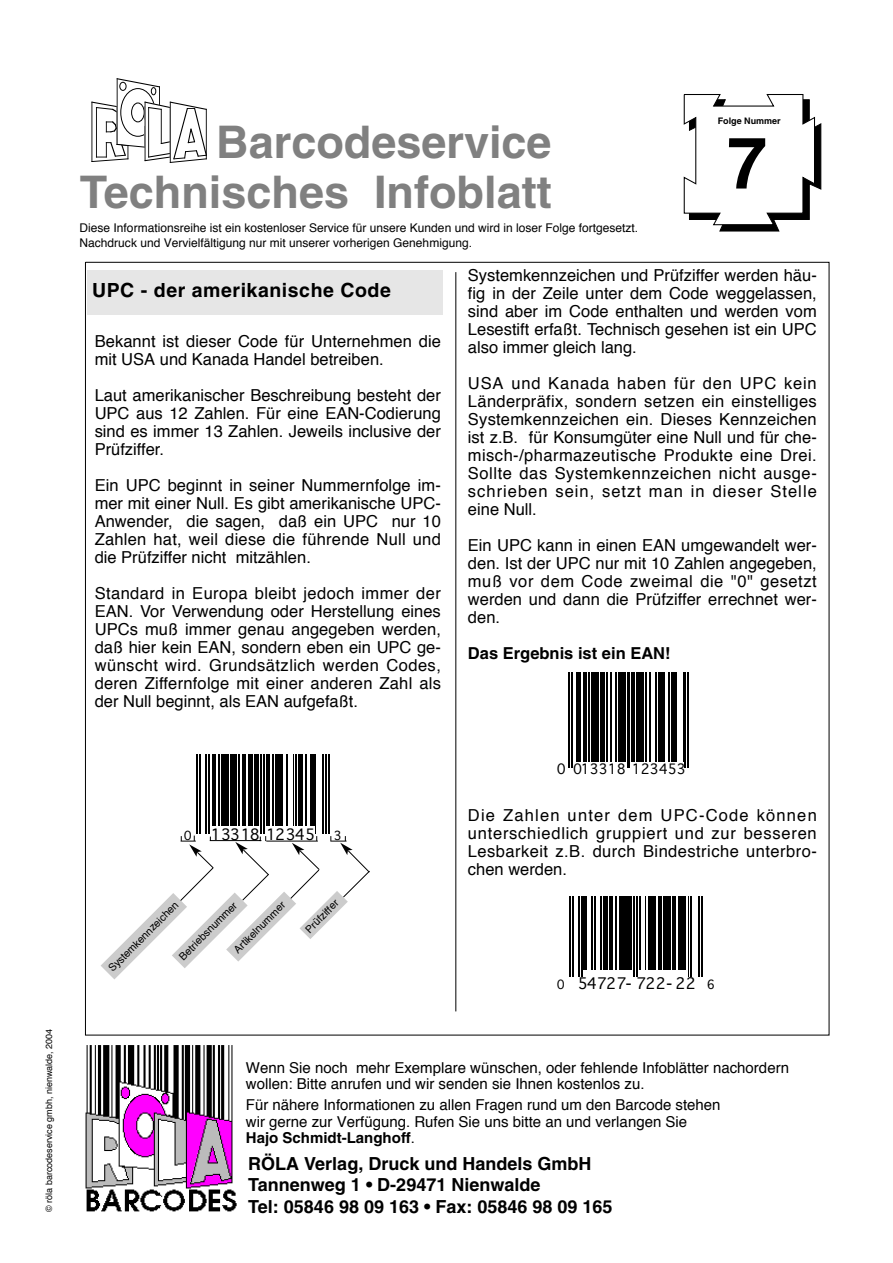
<style>
.page{position:relative;width:893px;height:1263px;background:#fff}
.page>*{position:absolute;margin:0;border:0;box-sizing:border-box;transform-origin:0 0}
.t1{font:700 72px "Helvetica";color:#000}
.t2{font:700 45px/49.5px "Helvetica";color:#808080;text-align:right}
.t3{font:700 19.5px "Helvetica";letter-spacing:.03em;color:#000}
.t4{font:700 18px/21.6px "Helvetica";color:#000}
.t5{font:16.5px/18px "Helvetica";color:#000;text-align:justify}
.t6{font:700 16.5px "Helvetica";color:#000}
.t7{font:15.3px "Geneva";letter-spacing:.035em;color:#000}
.t8{font:15px/16.5px "Helvetica";color:#000}
.t9{font:15px "Geneva";letter-spacing:-.015em;color:#000}
.t10{font:13.65px "Geneva";color:#000}
.t11{font:12px/14.4px "Helvetica";color:#000}
.t12{font:12px "Geneva";color:#000}
.t13{font:10.5px "Helvetica";color:#000}
.t14{font:9px "Helvetica";color:#000}
.t15{font:700 9px "Helvetica";color:#000}
.s1{font-size:12px}
.s2{font-size:12.15px}
.s3{font-weight:700}
</style>
<div class="page">
<div style="left:88px;top:270px;width:354px;height:45px;background:#e6e6e6"></div>
<svg style="left:91px;top:78px;width:116px;height:85px"></svg>
<svg style="left:683px;top:94px;width:138px;height:138px"></svg>
<div style="left:727px;top:136px;width:45px;height:54px;background:#fff"></div>
<hr style="left:455px;top:272px;width:1px;height:739px;background:#000">
<svg style="left:193px;top:754px;width:137px;height:82px"></svg>
<hr style="left:196px;top:754px;width:1px;height:80px;background:#000">
<hr style="left:199px;top:754px;width:1px;height:80px;background:#000">
<hr style="left:205px;top:754px;width:1px;height:80px;background:#000">
<hr style="left:208px;top:754px;width:1px;height:80px;background:#000">
<hr style="left:212px;top:754px;width:3px;height:72px;background:#000">
<hr style="left:218px;top:754px;width:2px;height:72px;background:#000">
<div style="left:221px;top:754px;width:6px;height:72px;background:#000"></div>
<div style="left:230px;top:754px;width:6px;height:72px;background:#000"></div>
<hr style="left:238px;top:754px;width:1px;height:72px;background:#000">
<hr style="left:242px;top:754px;width:3px;height:72px;background:#000">
<hr style="left:248px;top:754px;width:2px;height:72px;background:#000">
<hr style="left:250px;top:754px;width:3px;height:72px;background:#000">
<div style="left:254px;top:754px;width:5px;height:72px;background:#000"></div>
<hr style="left:260px;top:754px;width:2px;height:80px;background:#000">
<hr style="left:263px;top:754px;width:2px;height:80px;background:#000">
<hr style="left:266px;top:754px;width:3px;height:72px;background:#000">
<hr style="left:272px;top:754px;width:2px;height:72px;background:#000">
<hr style="left:275px;top:754px;width:3px;height:72px;background:#000">
<hr style="left:280px;top:754px;width:3px;height:72px;background:#000">
<hr style="left:286px;top:754px;width:1px;height:72px;background:#000">
<hr style="left:295px;top:754px;width:1px;height:72px;background:#000">
<hr style="left:298px;top:754px;width:4px;height:72px;background:#000">
<hr style="left:305px;top:754px;width:2px;height:72px;background:#000">
<hr style="left:310px;top:754px;width:4px;height:72px;background:#000">
<hr style="left:322px;top:754px;width:1px;height:80px;background:#000">
<hr style="left:325px;top:754px;width:1px;height:80px;background:#000">
<hr style="left:328px;top:754px;width:1px;height:80px;background:#000">
<svg style="left:570px;top:896px;width:133px;height:81px"></svg>
<hr style="left:568px;top:896px;width:2px;height:81px;background:#000">
<hr style="left:571px;top:896px;width:2px;height:81px;background:#000">
<hr style="left:577px;top:896px;width:2px;height:81px;background:#000">
<hr style="left:580px;top:896px;width:2px;height:81px;background:#000">
<hr style="left:583px;top:896px;width:3px;height:73px;background:#000">
<hr style="left:591px;top:896px;width:1px;height:73px;background:#000">
<hr style="left:594px;top:896px;width:1px;height:73px;background:#000">
<hr style="left:600px;top:896px;width:1px;height:73px;background:#000">
<hr style="left:603px;top:896px;width:4px;height:73px;background:#000">
<hr style="left:609px;top:896px;width:3px;height:73px;background:#000">
<hr style="left:615px;top:896px;width:1px;height:73px;background:#000">
<hr style="left:619px;top:896px;width:3px;height:73px;background:#000">
<div style="left:622px;top:896px;width:5px;height:73px;background:#000"></div>
<hr style="left:628px;top:896px;width:3px;height:73px;background:#000">
<hr style="left:633px;top:896px;width:1px;height:81px;background:#000">
<hr style="left:636px;top:896px;width:1px;height:81px;background:#000">
<hr style="left:639px;top:896px;width:1px;height:73px;background:#000">
<hr style="left:648px;top:896px;width:3px;height:73px;background:#000">
<hr style="left:652px;top:896px;width:3px;height:73px;background:#000">
<hr style="left:658px;top:896px;width:3px;height:73px;background:#000">
<hr style="left:663px;top:896px;width:3px;height:73px;background:#000">
<hr style="left:667px;top:896px;width:3px;height:73px;background:#000">
<hr style="left:672px;top:896px;width:3px;height:73px;background:#000">
<hr style="left:678px;top:896px;width:3px;height:73px;background:#000">
<hr style="left:682px;top:896px;width:3px;height:73px;background:#000">
<hr style="left:690px;top:896px;width:1px;height:81px;background:#000">
<hr style="left:697px;top:896px;width:2px;height:81px;background:#000">
<hr style="left:700px;top:896px;width:2px;height:81px;background:#000">
<img style="left:85px;top:1046px;width:152px;height:166px">
<svg style="left:579px;top:672px;width:110px;height:96px"></svg>
<hr style="left:568px;top:672px;width:2px;height:96px;background:#000">
<hr style="left:571px;top:672px;width:2px;height:96px;background:#000">
<hr style="left:576px;top:672px;width:3px;height:90px;background:#000">
<hr style="left:583px;top:672px;width:3px;height:90px;background:#000">
<hr style="left:588px;top:672px;width:1px;height:90px;background:#000">
<div style="left:591px;top:672px;width:6px;height:90px;background:#000"></div>
<hr style="left:597px;top:672px;width:1px;height:90px;background:#000">
<hr style="left:600px;top:672px;width:4px;height:90px;background:#000">
<hr style="left:606px;top:672px;width:1px;height:90px;background:#000">
<hr style="left:610px;top:672px;width:2px;height:90px;background:#000">
<hr style="left:615px;top:672px;width:1px;height:90px;background:#000">
<hr style="left:618px;top:672px;width:3px;height:90px;background:#000">
<hr style="left:621px;top:672px;width:4px;height:90px;background:#000">
<hr style="left:627px;top:672px;width:1px;height:96px;background:#000">
<hr style="left:628px;top:672px;width:2px;height:96px;background:#000">
<hr style="left:631px;top:672px;width:3px;height:90px;background:#000">
<hr style="left:636px;top:672px;width:3px;height:90px;background:#000">
<hr style="left:640px;top:672px;width:3px;height:90px;background:#000">
<hr style="left:645px;top:672px;width:1px;height:90px;background:#000">
<hr style="left:649px;top:672px;width:2px;height:90px;background:#000">
<hr style="left:655px;top:672px;width:2px;height:90px;background:#000">
<hr style="left:658px;top:672px;width:2px;height:90px;background:#000">
<hr style="left:660px;top:672px;width:4px;height:90px;background:#000">
<hr style="left:667px;top:672px;width:2px;height:90px;background:#000">
<div style="left:670px;top:672px;width:5px;height:90px;background:#000"></div>
<hr style="left:682px;top:672px;width:2px;height:90px;background:#000">
<hr style="left:684px;top:672px;width:1px;height:96px;background:#000">
<hr style="left:687px;top:672px;width:1px;height:96px;background:#000">
<svg style="left:101px;top:836px;width:269px;height:143px"></svg>
<p class="t14" style="left:43px;top:1212px;width:185px;rotate:-90deg">© röla barcodeservice gmbh, nienwalde, 2004</p>
<h2 class="t2" style="left:80px;top:117px;width:473px">Barcodeservice<br>Technisches Infoblatt</h2>
<p class="t11" style="left:80px;top:222px;width:560px">Diese Informationsreihe ist ein kostenloser Service für unsere Kunden und wird in loser Folge fortgesetzt.<br>Nachdruck und Vervielfältigung nur mit unserer vorherigen Genehmigung.</p>
<p class="t15" style="left:717px;top:115px;width:64px">Folge Nummer</p>
<h1 class="t1" style="left:727px;top:119px;width:42px">7</h1>
<p class="t3" style="left:92px;top:278px;width:300px">UPC - der amerikanische Code</p>
<p class="t5" style="left:95px;top:333px;width:348px">Bekannt ist dieser Code für Unternehmen die mit USA und Kanada Handel betreiben.</p>
<p class="t5" style="left:95px;top:387px;width:348px">Laut amerikanischer Beschreibung besteht der UPC aus 12 Zahlen. Für eine EAN-Codierung sind es immer 13 Zahlen. Jeweils inclusive der Prüfziffer.</p>
<p class="t5" style="left:95px;top:477px;width:348px">Ein UPC beginnt in seiner Nummernfolge im&shy;mer mit einer Null. Es gibt amerikanische UPC-Anwender, die sagen, daß ein UPC nur 10<br>Zahlen hat, weil diese die führende Null und die Prüfziffer nicht mitzählen.</p>
<p class="t5" style="left:95px;top:585px;width:348px">Standard in Europa bleibt jedoch immer der EAN. Vor Verwendung oder Herstellung eines UPCs muß immer genau angegeben werden, daß hier kein EAN, sondern eben ein UPC ge&shy;wünscht wird. Grundsätzlich werden Codes, deren Ziffernfolge mit einer anderen Zahl als der Null beginnt, als EAN aufgefaßt.</p>
<p class="t12" style="left:184px;top:828px;width:10px">0</p>
<p class="t9" style="left:211px;top:825px;width:133px">13318 12345 <span class="s1">3</span></p>
<p class="t13" style="left:231px;top:946px;width:69px;rotate:-45deg">Artikelnummer</p>
<p class="t13" style="left:302px;top:926px;width:43px;rotate:-45deg">Prüfziffer</p>
<p class="t13" style="left:105px;top:965px;width:95px;rotate:-45deg">Systemkennzeichen</p>
<p class="t13" style="left:176px;top:953px;width:79px;rotate:-45deg">Betriebsnummer</p>
<p class="t5" style="left:468px;top:267px;width:350px">Systemkennzeichen und Prüfziffer werden häu&shy;fig in der Zeile unter dem Code weggelassen, sind aber im Code enthalten und werden vom Lesestift erfaßt. Technisch gesehen ist ein UPC also immer gleich lang.</p>
<p class="t5" style="left:468px;top:375px;width:350px">USA und Kanada haben für den UPC kein Länderpräfix, sondern setzen ein einstelliges Systemkennzeichen ein. Dieses Kennzeichen ist z.B. für Konsumgüter eine Null und für che&shy;misch-/pharmazeutische Produkte eine Drei.<br>Sollte das Systemkennzeichen nicht ausge&shy;schrieben sein, setzt man in dieser Stelle eine Null.</p>
<p class="t5" style="left:468px;top:537px;width:350px">Ein UPC kann in einen EAN umgewandelt wer&shy;den. Ist der UPC nur mit 10 Zahlen angegeben, muß vor dem Code zweimal die "0" gesetzt werden und dann die Prüfziffer errechnet wer&shy;den.</p>
<p class="t6" style="left:468px;top:643px;width:204px">Das Ergebnis ist ein EAN!</p>
<p class="t10" style="left:556px;top:761px;width:131px">0 013318 123453</p>
<p class="t5" style="left:468px;top:807px;width:350px">Die Zahlen unter dem UPC-Code können unterschiedlich gruppiert und zur besseren Lesbarkeit z.B. durch Bindestriche unterbro&shy;chen werden.</p>
<p class="t7" style="left:556px;top:974px;width:160px"><span class="s2">0</span> 54727- 722- 22 <span class="s2">6</span></p>
<p class="t8" style="left:246px;top:1060px;width:544px">Wenn Sie noch mehr Exemplare wünschen, oder fehlende Infoblätter nachordern wollen: Bitte anrufen und wir senden sie Ihnen kostenlos zu.</p>
<p class="t8" style="left:246px;top:1098px;width:476px">Für nähere Informationen zu allen Fragen rund um den Barcode stehen wir gerne zur Verfügung. Rufen Sie uns bitte an und verlangen Sie<br><span class="s3">Hajo Schmidt-Langhoff</span>.</p>
<p class="t4" style="left:248px;top:1152px;width:366px">RÖLA Verlag, Druck und Handels GmbH<br>Tannenweg 1 • D-29471 Nienwalde<br>Tel: 05846 98 09 163 • Fax: 05846 98 09 165</p>
</div>
